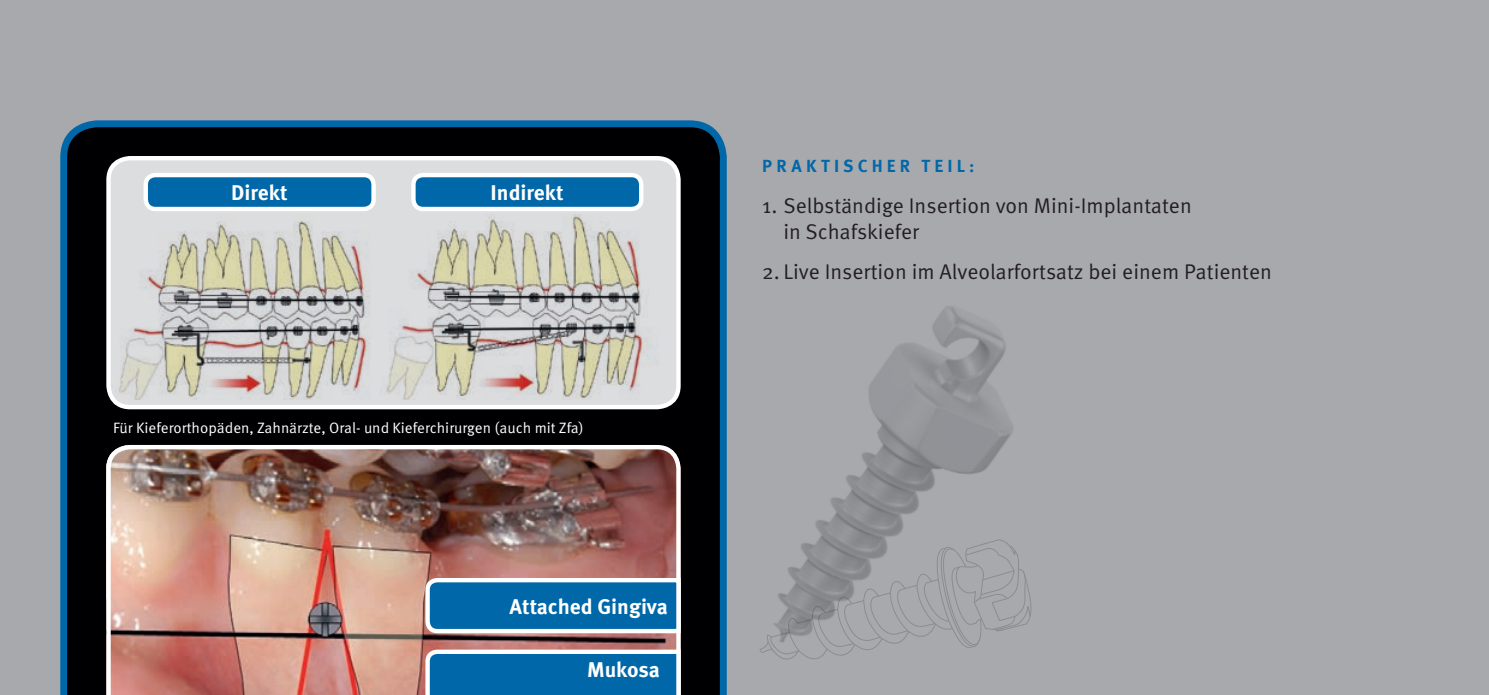
<style>
.page{position:relative;width:1489px;height:695px;background:#fff}
.page>*{position:absolute;margin:0;border:0;box-sizing:border-box;transform-origin:0 0}
.t1{font:21.25px/26.2px "Meta OT Norm";color:#231f20}
.t2{font:700 21.25px "Meta OT";color:#fff}
.t3{font:700 17.5px "Meta Pro";letter-spacing:.235em;color:#0068a9}
.t4{font:15px "Meta OT Norm";color:#fff}
</style>
<div class="page">
<div style="left:0;top:0;width:1488px;height:694px;background:#a8a9ad"></div>
<svg style="left:60px;top:120px;width:666px;height:574px;background:#03101a"></svg>
<div style="left:108px;top:158px;width:570px;height:249px;background:#dcdddf;border-radius:22px"></div>
<div style="left:106px;top:156px;width:574px;height:253px;border:4px solid #fff;border-radius:22px"></div>
<img style="left:654px;top:227px;width:378px;height:467px">
<img style="left:102px;top:214px;width:558px;height:186px">
<img style="left:104px;top:442px;width:579px;height:252px">
<svg style="left:423px;top:575px;width:260px;height:60px;background:#3b82b1"></svg>
<div style="left:413px;top:175px;width:228px;height:34px;background:#0068a9;border-radius:10px"></div>
<div style="left:411px;top:173px;width:232px;height:38px;border:4px solid #fff;border-radius:10px"></div>
<div style="left:146px;top:175px;width:227px;height:34px;background:#0068a9;border-radius:10px"></div>
<div style="left:144px;top:173px;width:232px;height:38px;border:4px solid #fff;border-radius:10px"></div>
<svg style="left:423px;top:647px;width:260px;height:47px;background:#2b7aae"></svg>
<p class="t2" style="left:231px;top:179px;width:58px">Direkt</p>
<p class="t2" style="left:490px;top:179px;width:74px">Indirekt</p>
<p class="t4" style="left:113px;top:418px;width:472px">Für Kieferorthopäden, Zahnärzte, Oral- und Kieferchirurgen (auch mit Zfa)</p>
<p class="t2" style="left:509px;top:592px;width:160px">Attached Gingiva</p>
<p class="t2" style="left:587px;top:656px;width:74px">Mukosa</p>
<p class="t3" style="left:762px;top:155px;width:214px">PRAKTISCHER TEIL:</p>
<p class="t1" style="left:783px;top:192px;width:410px;text-indent:-21px">1. Selbständige Insertion von Mini-Implantaten in Schafskiefer</p>
<p class="t1" style="left:762px;top:259px;width:511px">2. Live Insertion im Alveolarfortsatz bei einem Patienten</p>
</div>
